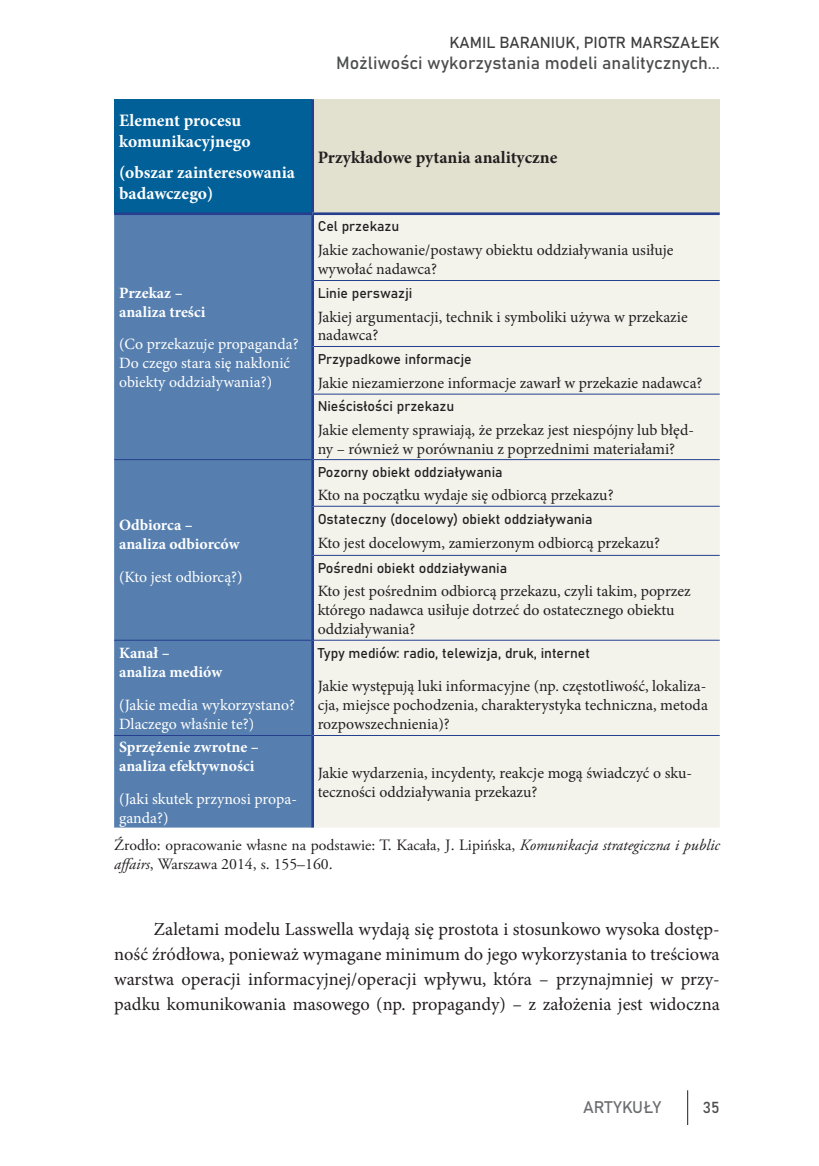
<style>
.page{position:relative;width:819px;height:1166px;background:#fff}
.page>*{position:absolute;margin:0;border:0;box-sizing:border-box;transform-origin:0 0}
.Tekst{font:18.38px/24.8px "Minion Pro";color:#231f20;text-align:justify}
.t1{font:700 17.5px/21px "Minion Pro";color:#fff}
.t2{font:17.5px "Bahnschrift";color:#4b4c4d}
.t3{font:700 17.5px "Minion Pro";color:#231f20}
.t4{font:16.62px "Bahnschrift";color:#6c6d70}
.t5{font:15.75px/18.9px "Minion Pro";color:#231f20}
.t6{font:15.75px/18.9px "Minion Pro";color:#fff}
.źródło{font:15.75px/19.2px "Adobe Garamond Pro";color:#231f20}
.t7{font:700 15.75px/18.9px "Minion Pro";color:#fff}
.t8{font:15.75px "Bahnschrift";color:#3e3e3f}
.t9{font:15.75px "Bahnschrift";color:#4b4c4d}
.t10{font:14px "Bahnschrift";color:#231f20}
.s1{color:#57585a}
.s2{font-style:italic}
</style>
<div class="page">
<hr style="left:687px;top:1090px;width:1px;height:35px;background:#231f20">
<div style="left:114px;top:99px;width:199px;height:115px;background:#016098"></div>
<div style="left:313px;top:99px;width:406px;height:115px;background:#e2e1d0"></div>
<div style="left:114px;top:215px;width:197px;height:612px;background:#567faf"></div>
<div style="left:314px;top:215px;width:405px;height:612px;background:#f3f3ec"></div>
<hr style="left:114px;top:212px;width:199px;height:3px;background:#253f8e">
<hr style="left:313px;top:212px;width:406px;height:3px;background:#253f8e">
<hr style="left:114px;top:459px;width:197px;height:1px;background:#253f8e">
<hr style="left:314px;top:459px;width:405px;height:1px;background:#253f8e">
<hr style="left:114px;top:640px;width:197px;height:1px;background:#253f8e">
<hr style="left:314px;top:640px;width:405px;height:1px;background:#253f8e">
<hr style="left:114px;top:735px;width:197px;height:1px;background:#253f8e">
<hr style="left:314px;top:735px;width:405px;height:1px;background:#253f8e">
<hr style="left:314px;top:280px;width:405px;height:1px;background:#253f8e">
<hr style="left:314px;top:346px;width:405px;height:1px;background:#253f8e">
<hr style="left:314px;top:394px;width:405px;height:1px;background:#253f8e">
<hr style="left:314px;top:506px;width:405px;height:1px;background:#253f8e">
<hr style="left:314px;top:555px;width:405px;height:1px;background:#253f8e">
<hr style="left:311px;top:99px;width:3px;height:113px;background:#253f8e">
<hr style="left:311px;top:215px;width:3px;height:65px;background:#253f8e">
<hr style="left:311px;top:280px;width:3px;height:66px;background:#253f8e">
<hr style="left:311px;top:346px;width:3px;height:48px;background:#253f8e">
<hr style="left:311px;top:394px;width:3px;height:66px;background:#253f8e">
<hr style="left:311px;top:460px;width:3px;height:46px;background:#253f8e">
<hr style="left:311px;top:506px;width:3px;height:49px;background:#253f8e">
<hr style="left:311px;top:555px;width:3px;height:85px;background:#253f8e">
<hr style="left:311px;top:640px;width:3px;height:95px;background:#253f8e">
<hr style="left:311px;top:735px;width:3px;height:92px;background:#253f8e">
<p class="t1" style="left:119px;top:110px;width:133px">Element procesu komunikacyjnego</p>
<p class="t1" style="left:119px;top:162px;width:177px">(obszar zainteresowania badawczego)</p>
<p class="t7" style="left:119px;top:283px;width:88px">Przekaz – analiza treści</p>
<p class="t6" style="left:119px;top:335px;width:181px">(Co przekazuje propaganda?<br>Do czego stara się nakłonić obiekty oddziaływania?)</p>
<p class="t7" style="left:119px;top:515px;width:122px">Odbiorca – analiza odbiorców</p>
<p class="t6" style="left:119px;top:567px;width:125px">(Kto jest odbiorcą?)</p>
<p class="t7" style="left:119px;top:643px;width:105px">Kanał –<br>analiza mediów</p>
<p class="t6" style="left:119px;top:695px;width:177px">(Jakie media wykorzystano?<br>Dlaczego właśnie te?)</p>
<p class="t8" style="left:449px;top:30px;width:272px">KAMIL BARANIUK, PIOTR MARSZAŁEK</p>
<p class="t2" style="left:336px;top:49px;width:385px">Możliwości wykorzystania modeli analitycznych<span class="s1">...</span></p>
<p class="t3" style="left:317px;top:145px;width:241px">Przykładowe pytania analityczne</p>
<p class="t10" style="left:317px;top:216px;width:83px">Cel przekazu</p>
<p class="t5" style="left:317px;top:241px;width:357px">Jakie zachowanie/postawy obiektu oddziaływania usiłuje wywołać nadawca?</p>
<p class="t10" style="left:317px;top:282px;width:96px">Linie perswazji</p>
<p class="t5" style="left:317px;top:307px;width:371px">Jakiej argumentacji, technik i symboliki używa w przekazie nadawca?</p>
<p class="t10" style="left:317px;top:348px;width:156px">Przypadkowe informacje</p>
<p class="t5" style="left:317px;top:373px;width:386px">Jakie niezamierzone informacje zawarł w przekazie nadawca?</p>
<p class="t10" style="left:317px;top:395px;width:138px">Nieścisłości przekazu</p>
<p class="t5" style="left:317px;top:420px;width:378px">Jakie elementy sprawiają, że przekaz jest niespójny lub błęd&shy;ny – również w porównaniu z poprzednimi materiałami?</p>
<p class="t10" style="left:317px;top:461px;width:186px">Pozorny obiekt oddziaływania</p>
<p class="t5" style="left:317px;top:486px;width:297px">Kto na początku wydaje się odbiorcą przekazu?</p>
<p class="t10" style="left:317px;top:509px;width:276px">Ostateczny (docelowy) obiekt oddziaływania</p>
<p class="t5" style="left:317px;top:534px;width:344px">Kto jest docelowym, zamierzonym odbiorcą przekazu?</p>
<p class="t10" style="left:317px;top:557px;width:191px">Pośredni obiekt oddziaływania</p>
<p class="t5" style="left:317px;top:582px;width:374px">Kto jest pośrednim odbiorcą przekazu, czyli takim, poprzez którego nadawca usiłuje dotrzeć do ostatecznego obiektu oddziaływania?</p>
<p class="t10" style="left:317px;top:642px;width:274px">Typy mediów: radio, telewizja, druk, internet</p>
<p class="t5" style="left:317px;top:676px;width:392px;text-align:justify">Jakie występują luki informacyjne (np. częstotliwość, lokaliza&shy;cja, miejsce pochodzenia, charakterystyka techniczna, metoda rozpowszechnienia)?</p>
<p class="t7" style="left:119px;top:737px;width:141px">Sprzężenie zwrotne – analiza efektywności</p>
<p class="t6" style="left:119px;top:789px;width:179px">(Jaki skutek przynosi propa&shy;ganda?)</p>
<p class="t5" style="left:317px;top:763px;width:376px">Jakie wydarzenia, incydenty, reakcje mogą świadczyć o sku&shy;teczności oddziaływania przekazu?</p>
<p class="źródło" style="left:114px;top:836px;width:607px">Źrodło: opracowanie własne na podstawie: T. Kacała, J. Lipińska, <span class="s2">Komunikacja strategiczna i public affairs</span>, Warszawa 2014, s. 155–160.</p>
<p class="Tekst" style="left:114px;top:917px;width:607px;text-indent:40px">Zaletami modelu Lasswella wydają się prostota i stosunkowo wysoka dostęp&shy;ność źródłowa, ponieważ wymagane minimum do jego wykorzystania to treściowa warstwa operacji informacyjnej/operacji wpływu, która – przynajmniej w przy&shy;padku komunikowania masowego (np. propagandy) – z założenia jest widoczna</p>
<p class="t4" style="left:583px;top:1094px;width:80px">ARTYKUŁY</p>
<p class="t9" style="left:702px;top:1095px;width:18px">35</p>
</div>
